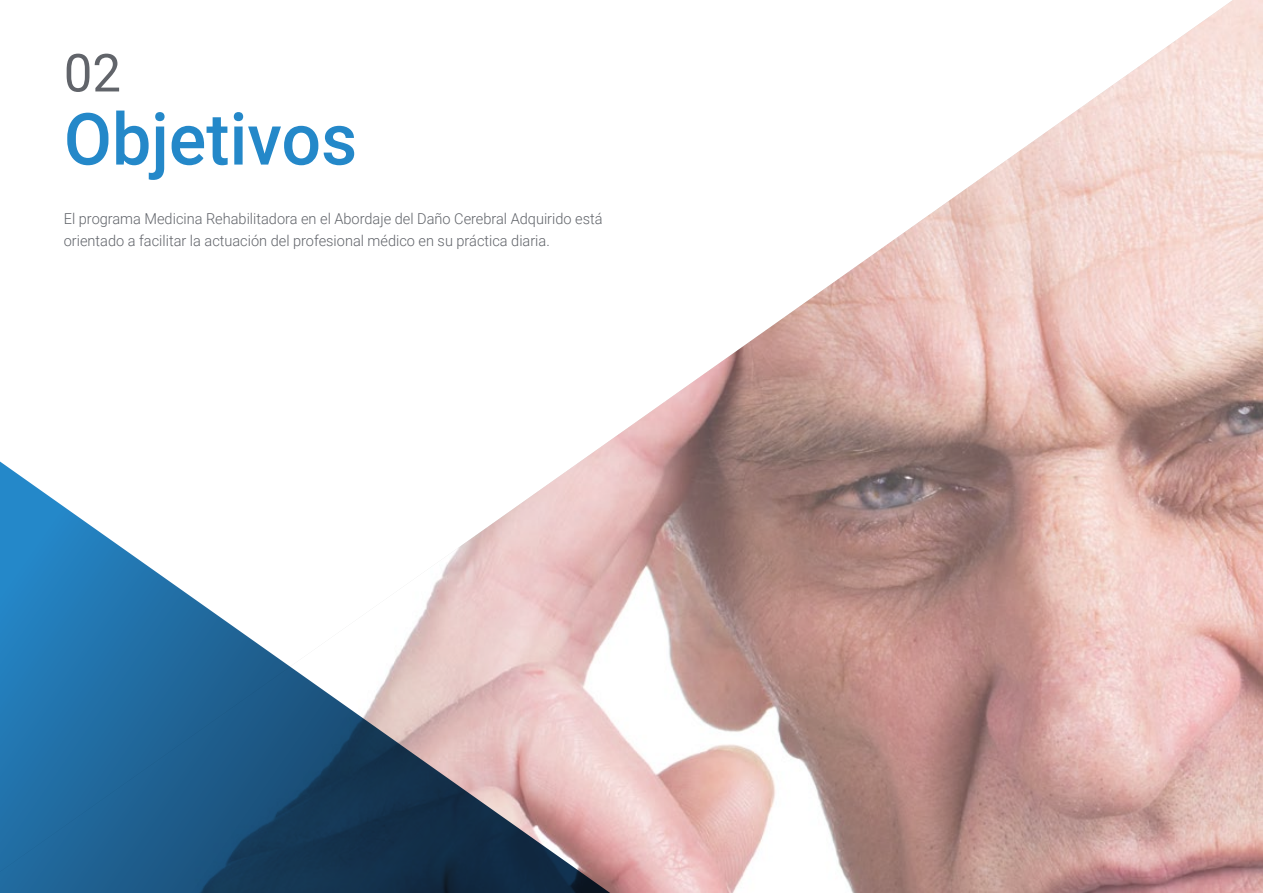
<style>
.page{position:relative;width:1263px;height:893px;background:#fff}
.page>*{position:absolute;margin:0;border:0;box-sizing:border-box;transform-origin:0 0}
.t1{font:500 72px "Roboto";color:#2488c9}
.t2{font:52.5px "Roboto";color:#61646a}
.t3{font:300 15px/22.5px "Roboto";color:#61646a}
</style>
<div class="page">
<img style="left:602px;top:0;width:661px;height:893px">
<svg style="left:0;top:446px;width:640px;height:447px"></svg>
<h2 class="t2" style="left:64px;top:36px;width:59px">02</h2>
<h1 class="t1" style="left:64px;top:89px;width:295px">Objetivos</h1>
<p class="t3" style="left:64px;top:207px;width:540px">El programa Medicina Rehabilitadora en el Abordaje del Daño Cerebral Adquirido está orientado a facilitar la actuación del profesional médico en su práctica diaria.</p>
</div>
